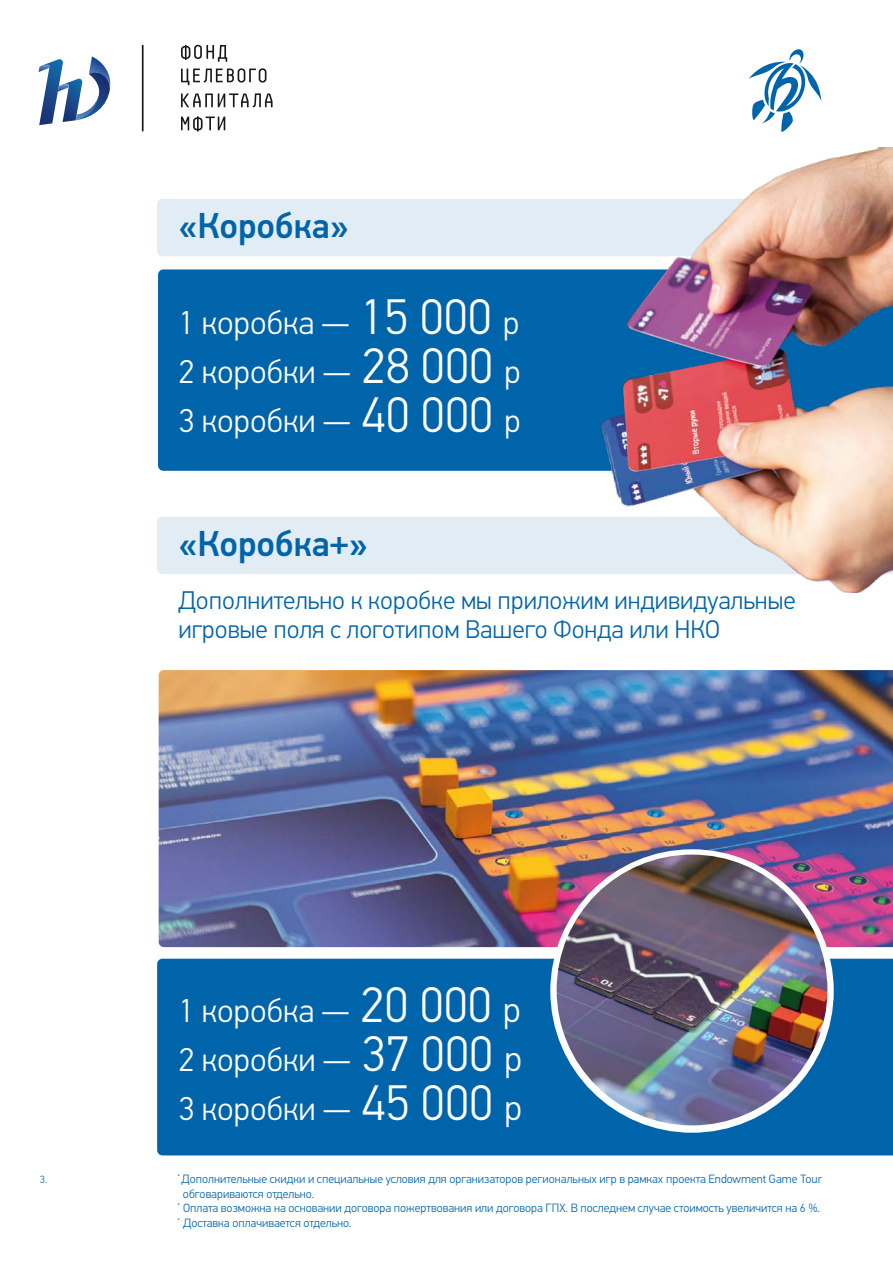
<style>
.page{position:relative;width:893px;height:1263px;background:#fff}
.page>*{position:absolute;margin:0;border:0;box-sizing:border-box;transform-origin:0 0}
.t1{font:500 36px "PF Din Text Universal";color:#0064aa}
.t2{font:300 33px/48.8px "PF Din Text Universal";color:#fff;text-align:justify}
.t3{font:300 25.5px/28.5px "PF Din Text Universal";color:#0064aa}
.t4{font:300 12px/15px "PF Din Text Universal";color:#0064aa}
.t5{font:300 10.5px "PF Din Text Universal";color:#0064aa}
.s1{font-size:49.8px}
.s2{font-size:36px}
</style>
<div class="page">
<hr style="left:142px;top:45px;width:2px;height:86px;background:#1a171c">
<svg style="left:181px;top:68px;width:85px;height:17px"></svg>
<svg style="left:181px;top:45px;width:46px;height:17px"></svg>
<svg style="left:181px;top:93px;width:92px;height:14px"></svg>
<svg style="left:181px;top:116px;width:44px;height:15px"></svg>
<svg style="left:39px;top:56px;width:72px;height:69px"></svg>
<div style="left:157px;top:517px;width:444px;height:57px;background:#e1ecf5"></div>
<div style="left:157px;top:199px;width:444px;height:57px;background:#e1ecf5"></div>
<div style="left:157px;top:959px;width:736px;height:196px;background:#0064aa"></div>
<div style="left:158px;top:269px;width:443px;height:202px;background:#0064aa"></div>
<img style="left:159px;top:670px;width:734px;height:277px">
<img style="left:601px;top:147px;width:292px;height:445px">
<svg style="left:550px;top:849px;width:284px;height:284px"></svg>
<img style="left:557px;top:854px;width:270px;height:271px;border-radius:135px">
<svg style="left:749px;top:49px;width:72px;height:83px"></svg>
<h1 class="t1" style="left:178px;top:203px;width:172px">«Коробка»</h1>
<h2 class="t2" style="left:178px;top:301px;width:344px">1 коробка — <span class="s1">15 000</span> р 2 коробки — <span class="s1">28 000</span> р 3 коробки — <span class="s1">40 000</span> р</h2>
<h1 class="t1" style="left:178px;top:521px;width:191px">«Коробка+»</h1>
<h3 class="t3" style="left:178px;top:588px;width:619px">Дополнительно к коробке мы приложим индивидуальные игровые поля с логотипом Вашего Фонда или НКО</h3>
<p class="t5" style="left:40px;top:1173px;width:9px">3.</p>
<h2 class="t2" style="left:178px;top:988px;width:345px">1 коробка — <span class="s1">20 000</span> <span class="s2">р </span>2 коробки — <span class="s1">37 000</span> <span class="s2">р </span>3 коробки — <span class="s1">45 000</span> <span class="s2">р</span></h2>
<p class="t4" style="left:183px;top:1172px;width:640px;text-indent:-5px"><sup>*</sup> Дополнительные скидки и специальные условия для организаторов региональных игр в рамках проекта Endowment Game Tour обговариваются отдельно.</p>
<p class="t4" style="left:178px;top:1201px;width:644px"><sup>*</sup> Оплата возможна на основании договора пожертвования или договора ГПХ. В последнем случае стоимость увеличится на 6 %. <sup>*</sup> Доставка оплачивается отдельно.</p>
</div>
